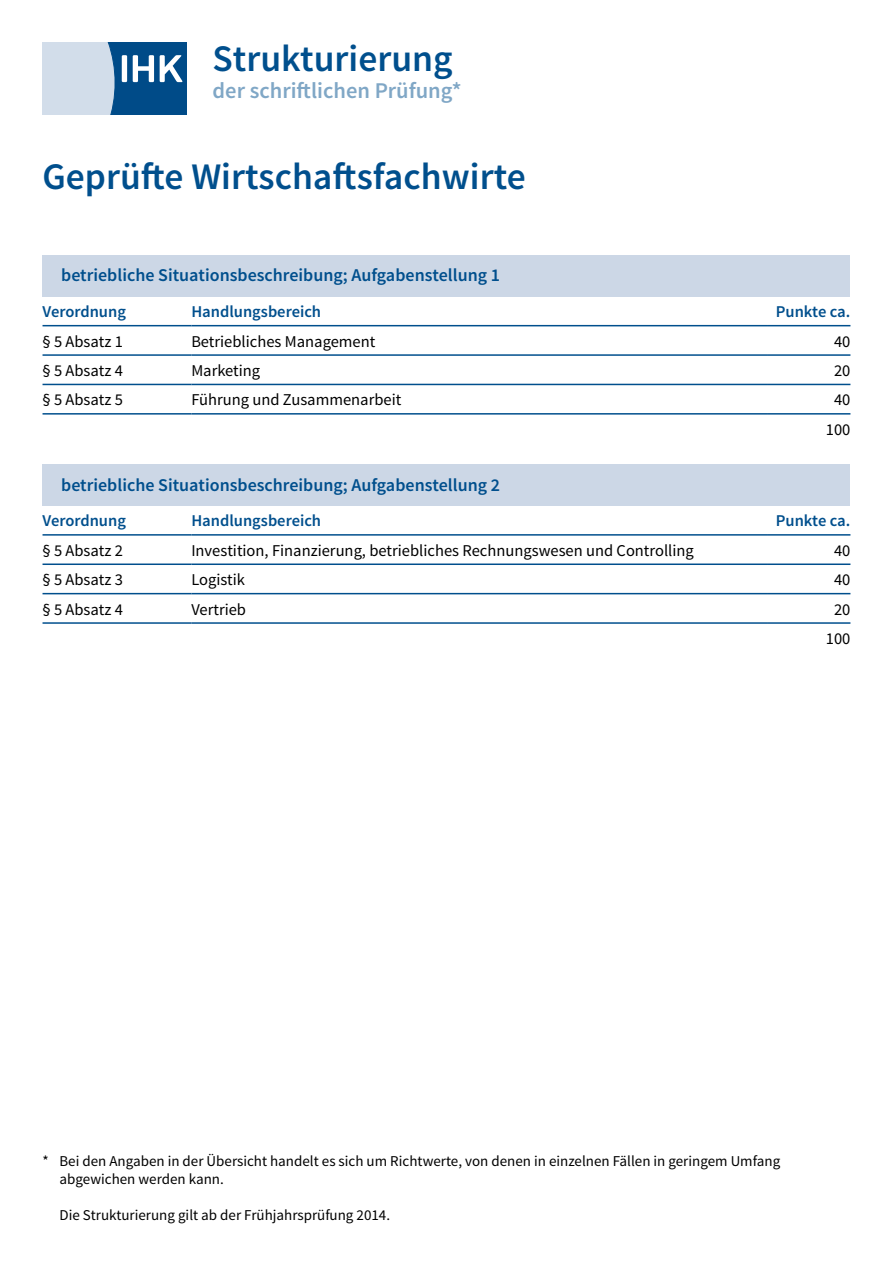
<style>
.page{position:relative;width:893px;height:1263px;background:#fff}
.page>*{position:absolute;margin:0;border:0;box-sizing:border-box;transform-origin:0 0}
.DIHK_Prüfungsname{font:600 37.5px "Source Sans Pro";color:#004f8d}
.t1{font:600 22.5px "Source Sans Pro";color:#80a7c6}
.DIHK_Paragrafen_Tite{font:600 18px "Source Sans Pro";color:#004f8d}
.DIHK_Tabelle_Font{font:16.5px "Source Sans Pro";color:#000}
.DIHK_Paragrafen_Tite-2{font:600 16.5px "Source Sans Pro";color:#004f8d}
.Infotext_unten{font:15px "Source Sans Pro";color:#000}
</style>
<div class="page">
<svg style="left:43px;top:43px;width:144px;height:72px;background:#7aa0c1"></svg>
<hr style="left:43px;top:325px;width:148px;height:1px;background:#004f8d">
<hr style="left:191px;top:325px;width:577px;height:1px;background:#004f8d">
<hr style="left:768px;top:325px;width:82px;height:1px;background:#004f8d">
<hr style="left:43px;top:354px;width:148px;height:2px;background:#004f8d">
<hr style="left:191px;top:354px;width:577px;height:2px;background:#004f8d">
<hr style="left:768px;top:354px;width:82px;height:2px;background:#004f8d">
<hr style="left:43px;top:384px;width:148px;height:1px;background:#004f8d">
<hr style="left:191px;top:384px;width:577px;height:1px;background:#004f8d">
<hr style="left:768px;top:384px;width:82px;height:1px;background:#004f8d">
<hr style="left:43px;top:413px;width:148px;height:2px;background:#004f8d">
<hr style="left:191px;top:413px;width:577px;height:2px;background:#004f8d">
<hr style="left:768px;top:413px;width:82px;height:2px;background:#004f8d">
<div style="left:49px;top:255px;width:795px;height:41px;background:#ccd7e6"></div>
<hr style="left:43px;top:534px;width:148px;height:2px;background:#004f8d">
<hr style="left:191px;top:534px;width:577px;height:2px;background:#004f8d">
<hr style="left:768px;top:534px;width:82px;height:2px;background:#004f8d">
<hr style="left:43px;top:563px;width:148px;height:2px;background:#004f8d">
<hr style="left:191px;top:563px;width:577px;height:2px;background:#004f8d">
<hr style="left:768px;top:563px;width:82px;height:2px;background:#004f8d">
<hr style="left:43px;top:593px;width:148px;height:1px;background:#004f8d">
<hr style="left:191px;top:593px;width:577px;height:1px;background:#004f8d">
<hr style="left:768px;top:593px;width:82px;height:1px;background:#004f8d">
<hr style="left:43px;top:622px;width:148px;height:2px;background:#004f8d">
<hr style="left:191px;top:622px;width:577px;height:2px;background:#004f8d">
<hr style="left:768px;top:622px;width:82px;height:2px;background:#004f8d">
<div style="left:49px;top:464px;width:795px;height:41px;background:#ccd7e6"></div>
<h1 class="DIHK_Prüfungsname" style="left:213px;top:35px;width:242px">Strukturierung</h1>
<h2 class="t1" style="left:213px;top:76px;width:251px">der schriftlichen Prüfung*</h2>
<h1 class="DIHK_Prüfungsname" style="left:43px;top:153px;width:485px">Geprüfte Wirtschaftsfachwirte</h1>
<h2 class="DIHK_Paragrafen_Tite" style="left:61px;top:264px;width:440px">betriebliche Situationsbeschreibung; Aufgabenstellung 1</h2>
<h2 class="DIHK_Paragrafen_Tite-2" style="left:43px;top:301px;width:85px">Verordnung</h2>
<h2 class="DIHK_Paragrafen_Tite-2" style="left:191px;top:301px;width:131px">Handlungsbereich</h2>
<h2 class="DIHK_Paragrafen_Tite-2" style="left:776px;top:301px;width:76px">Punkte ca.</h2>
<p class="DIHK_Tabelle_Font" style="left:43px;top:331px;width:82px">§ 5 Absatz 1</p>
<p class="DIHK_Tabelle_Font" style="left:191px;top:331px;width:186px">Betriebliches Management</p>
<p class="DIHK_Tabelle_Font" style="left:834px;top:331px;width:18px">40</p>
<p class="DIHK_Tabelle_Font" style="left:43px;top:360px;width:82px">§ 5 Absatz 4</p>
<p class="DIHK_Tabelle_Font" style="left:191px;top:360px;width:70px">Marketing</p>
<p class="DIHK_Tabelle_Font" style="left:834px;top:360px;width:18px">20</p>
<p class="DIHK_Tabelle_Font" style="left:43px;top:390px;width:82px">§ 5 Absatz 5</p>
<p class="DIHK_Tabelle_Font" style="left:191px;top:390px;width:212px">Führung und Zusammenarbeit</p>
<p class="DIHK_Tabelle_Font" style="left:834px;top:390px;width:18px">40</p>
<p class="DIHK_Tabelle_Font" style="left:826px;top:419px;width:26px">100</p>
<h2 class="DIHK_Paragrafen_Tite" style="left:61px;top:473px;width:440px">betriebliche Situationsbeschreibung; Aufgabenstellung 2</h2>
<h2 class="DIHK_Paragrafen_Tite-2" style="left:43px;top:510px;width:85px">Verordnung</h2>
<h2 class="DIHK_Paragrafen_Tite-2" style="left:191px;top:510px;width:131px">Handlungsbereich</h2>
<h2 class="DIHK_Paragrafen_Tite-2" style="left:776px;top:510px;width:76px">Punkte ca.</h2>
<p class="DIHK_Tabelle_Font" style="left:43px;top:540px;width:82px">§ 5 Absatz 2</p>
<p class="DIHK_Tabelle_Font" style="left:191px;top:540px;width:504px">Investition, Finanzierung, betriebliches Rechnungswesen und Controlling</p>
<p class="DIHK_Tabelle_Font" style="left:834px;top:540px;width:18px">40</p>
<p class="DIHK_Tabelle_Font" style="left:43px;top:569px;width:82px">§ 5 Absatz 3</p>
<p class="DIHK_Tabelle_Font" style="left:191px;top:569px;width:55px">Logistik</p>
<p class="DIHK_Tabelle_Font" style="left:834px;top:569px;width:18px">40</p>
<p class="DIHK_Tabelle_Font" style="left:43px;top:599px;width:82px">§ 5 Absatz 4</p>
<p class="DIHK_Tabelle_Font" style="left:191px;top:599px;width:56px">Vertrieb</p>
<p class="DIHK_Tabelle_Font" style="left:834px;top:599px;width:18px">20</p>
<p class="DIHK_Tabelle_Font" style="left:826px;top:628px;width:26px">100</p>
<p class="Infotext_unten" style="left:43px;top:1152px;width:739px">* Bei den Angaben in der Übersicht handelt es sich um Richtwerte, von denen in einzelnen Fällen in geringem Umfang</p>
<p class="Infotext_unten" style="left:60px;top:1170px;width:166px">abgewichen werden kann.</p>
<p class="Infotext_unten" style="left:60px;top:1206px;width:332px">Die Strukturierung gilt ab der Frühjahrsprüfung 2014.</p>
</div>
